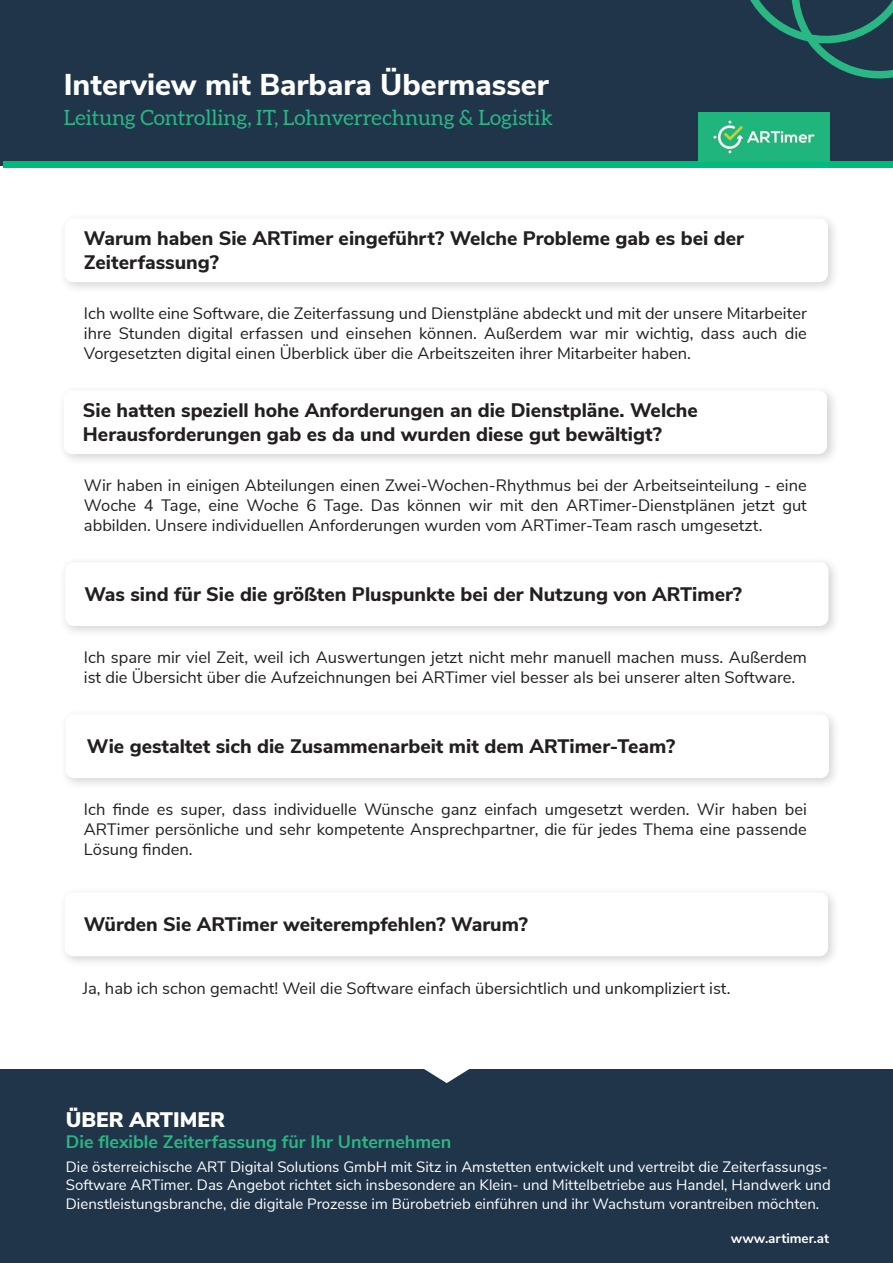
<style>
.page{position:relative;width:893px;height:1263px;background:#fff}
.page>*{position:absolute;margin:0;border:0;box-sizing:border-box;transform-origin:0 0}
.t1{font:800 30px "Nunito Sans";color:#fff}
.t2{font:21px "Aleo";color:#29b784}
.t3{font:900 21px "Nunito Sans";color:#fff}
.t4{font:800 19.5px/23.4px "Nunito Sans";color:#231f20}
.t5{font:700 18px "Nunito Sans";color:#29b784}
.t6{font:16.5px/19.8px "Nunito Sans";color:#231f20;text-align:justify}
.t7{font:15px/18px "Nunito Sans";color:#fff}
.t8{font:700 13.5px "Nunito Sans";color:#fff}
</style>
<div class="page">
<div style="left:0;top:0;width:893px;height:166px;background:#203549"></div>
<div style="left:3px;top:161px;width:890px;height:7px;background:#00bb7c"></div>
<img style="left:699px;top:113px;width:130px;height:49px">
<div style="left:0;top:1069px;width:893px;height:194px;background:#203549"></div>
<svg style="left:424px;top:1069px;width:45px;height:14px"></svg>
<div style="left:59px;top:212px;width:781px;height:82px;background:#231f20;opacity:.2"></div>
<div style="left:65px;top:218px;width:763px;height:64px;background:#fff;border-radius:9px"></div>
<div style="left:58px;top:384px;width:781px;height:82px;background:#231f20;opacity:.2"></div>
<div style="left:64px;top:390px;width:763px;height:64px;background:#fff;border-radius:9px"></div>
<div style="left:59px;top:556px;width:782px;height:82px;background:#231f20;opacity:.2"></div>
<div style="left:65px;top:562px;width:763px;height:64px;background:#fff;border-radius:9px"></div>
<div style="left:60px;top:708px;width:781px;height:82px;background:#231f20;opacity:.2"></div>
<div style="left:66px;top:714px;width:763px;height:64px;background:#fff;border-radius:9px"></div>
<div style="left:59px;top:886px;width:781px;height:82px;background:#231f20;opacity:.2"></div>
<div style="left:65px;top:892px;width:763px;height:64px;background:#fff;border-radius:9px"></div>
<svg style="left:750px;top:0;width:143px;height:79px"></svg>
<p class="t1" style="left:64px;top:63px;width:487px">Interview mit Barbara Übermasser</p>
<p class="t2" style="left:64px;top:106px;width:490px">Leitung Controlling, IT, Lohnverrechnung &amp; Logistik</p>
<p class="t4" style="left:84px;top:226px;width:662px">Warum haben Sie ARTimer eingeführt? Welche Probleme gab es bei der<br>Zeiterfassung?</p>
<p class="t6" style="left:84px;top:303px;width:724px">Ich wollte eine Software, die Zeiterfassung und Dienstpläne abdeckt und mit der unsere Mitarbeiter ihre Stunden digital erfassen und einsehen können. Außerdem war mir wichtig, dass auch die Vorgesetzten digital einen Überblick über die Arbeitszeiten ihrer Mitarbeiter haben.</p>
<p class="t4" style="left:83px;top:398px;width:616px">Sie hatten speziell hohe Anforderungen an die Dienstpläne. Welche<br>Herausforderungen gab es da und wurden diese gut bewältigt?</p>
<p class="t6" style="left:84px;top:475px;width:724px">Wir haben in einigen Abteilungen einen Zwei-Wochen-Rhythmus bei der Arbeitseinteilung - eine Woche 4 Tage, eine Woche 6 Tage. Das können wir mit den ARTimer-Dienstplänen jetzt gut abbilden. Unsere individuellen Anforderungen wurden vom ARTimer-Team rasch umgesetzt.</p>
<p class="t4" style="left:84px;top:581px;width:659px">Was sind für Sie die größten Pluspunkte bei der Nutzung von ARTimer?</p>
<p class="t6" style="left:84px;top:647px;width:724px">Ich spare mir viel Zeit, weil ich Auswertungen jetzt nicht mehr manuell machen muss. Außerdem ist die Übersicht über die Aufzeichnungen bei ARTimer viel besser als bei unserer alten Software.</p>
<p class="t4" style="left:87px;top:733px;width:590px">Wie gestaltet sich die Zusammenarbeit mit dem ARTimer-Team?</p>
<p class="t6" style="left:84px;top:799px;width:724px">Ich finde es super, dass individuelle Wünsche ganz einfach umgesetzt werden. Wir haben bei ARTimer persönliche und sehr kompetente Ansprechpartner, die für jedes Thema eine passende Lösung finden.</p>
<p class="t4" style="left:84px;top:911px;width:445px">Würden Sie ARTimer weiterempfehlen? Warum?</p>
<p class="t6" style="left:83px;top:977px;width:649px">Ja, hab ich schon gemacht! Weil die Software einfach übersichtlich und unkompliziert ist.</p>
<p class="t3" style="left:66px;top:1104px;width:160px">ÜBER ARTIMER</p>
<p class="t5" style="left:66px;top:1129px;width:387px">Die flexible Zeiterfassung für Ihr Unternehmen</p>
<p class="t7" style="left:66px;top:1157px;width:766px">Die österreichische ART Digital Solutions GmbH mit Sitz in Amstetten entwickelt und vertreibt die Zeiterfassungs-<br>Software ARTimer. Das Angebot richtet sich insbesondere an Klein- und Mittelbetriebe aus Handel, Handwerk und<br>Dienstleistungsbranche, die digitale Prozesse im Bürobetrieb einführen und ihr Wachstum vorantreiben möchten.</p>
<p class="t8" style="left:731px;top:1228px;width:100px">www.artimer.at</p>
</div>
